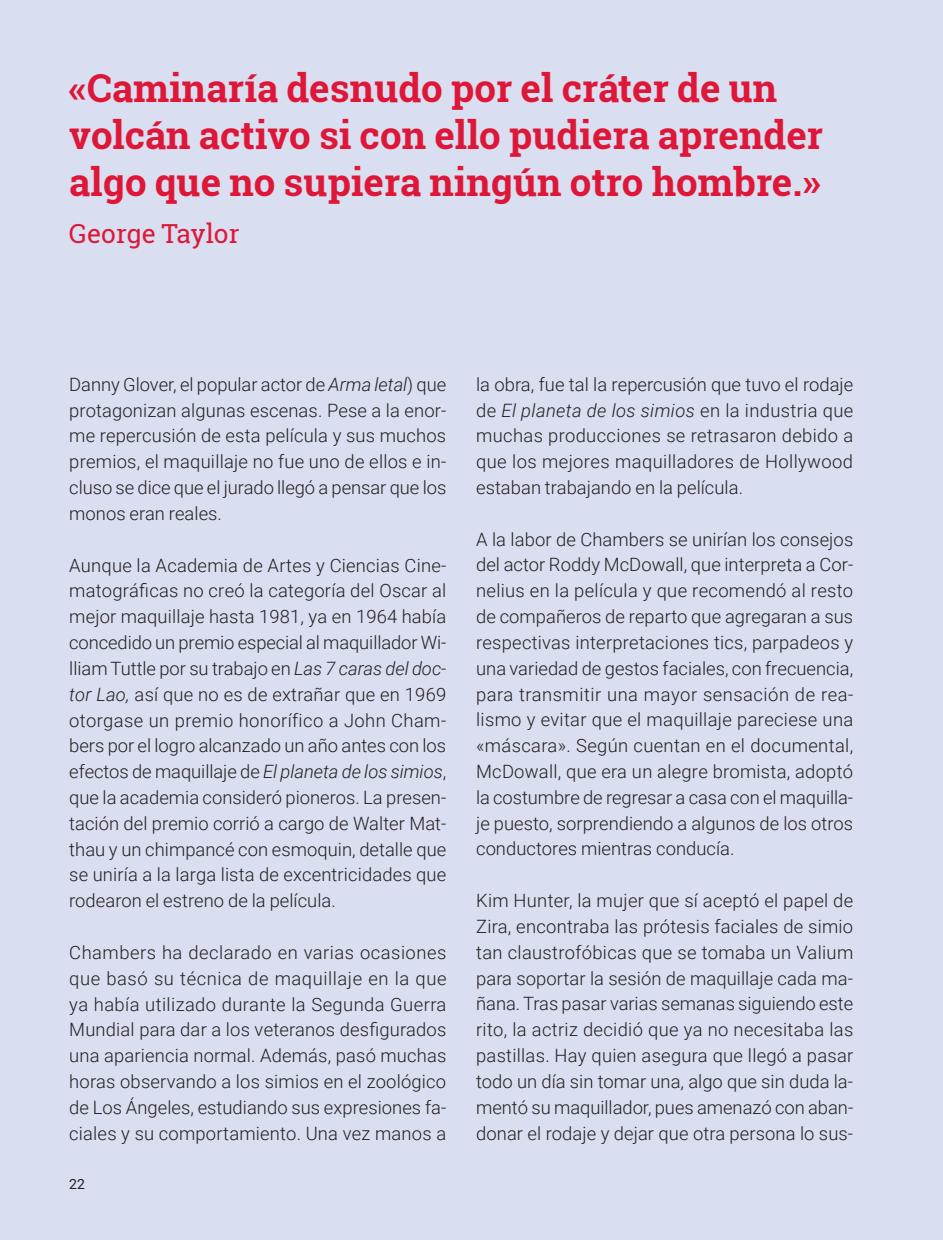
<style>
.page{position:relative;width:943px;height:1240px;background:#d9def0}
.page>*{position:absolute;margin:0;border:0;box-sizing:border-box;transform-origin:0 0}
.t1{font:700 38.5px/47.2px "Roboto Slab";color:#de1738}
.t2{font:26.25px "Roboto Slab";color:#de1738}
.t3{font:300 18.38px/25.9px "Roboto";letter-spacing:.005em;color:#231f20;text-align:justify}
.t4{font:14px "Roboto";color:#231f20}
.s1{font-style:italic}
</style>
<div class="page">
<h1 class="t1" style="left:69px;top:64px;width:755px">«Caminaría desnudo por el cráter de un volcán activo si con ello pudiera aprender algo que no supiera ningún otro hombre.»</h1>
<h2 class="t2" style="left:69px;top:216px;width:172px">George Taylor</h2>
<p class="t3" style="left:69px;top:371px;width:379px">Danny Glover, el popular actor de <span class="s1">Arma letal</span>) que protagonizan algunas escenas. Pese a la enor&shy;me repercusión de esta película y sus muchos premios, el maquillaje no fue uno de ellos e in&shy;cluso se dice que el jurado llegó a pensar que los monos eran reales.</p>
<p class="t3" style="left:69px;top:551px;width:379px">Aunque la Academia de Artes y Ciencias Cine&shy;matográficas no creó la categoría del Oscar al mejor maquillaje hasta 1981, ya en 1964 había concedido un premio especial al maquillador Wi&shy;lliam Tuttle por su trabajo en <span class="s1">Las 7 caras del doc&shy;tor Lao,</span> así que no es de extrañar que en 1969 otorgase un premio honorífico a John Cham&shy;bers por el logro alcanzado un año antes con los efectos de maquillaje de <span class="s1">El planeta de los simios</span>, que la academia consideró pioneros. La presen&shy;tación del premio corrió a cargo de Walter Mat&shy;thau y un chimpancé con esmoquin, detalle que se uniría a la larga lista de excentricidades que rodearon el estreno de la película.</p>
<p class="t3" style="left:69px;top:939px;width:379px">Chambers ha declarado en varias ocasiones que basó su técnica de maquillaje en la que ya había utilizado durante la Segunda Guerra Mundial para dar a los veteranos desfigurados una apariencia normal. Además, pasó muchas horas observando a los simios en el zoológico de Los Ángeles, estudiando sus expresiones fa&shy;ciales y su comportamiento. Una vez manos a</p>
<p class="t4" style="left:69px;top:1174px;width:17px">22</p>
<p class="t3" style="left:476px;top:370px;width:379px">la obra, fue tal la repercusión que tuvo el rodaje de <span class="s1">El planeta de los simios</span> en la industria que muchas producciones se retrasaron debido a que los mejores maquilladores de Hollywood estaban trabajando en la película.</p>
<p class="t3" style="left:476px;top:525px;width:379px">A la labor de Chambers se unirían los consejos del actor Roddy McDowall, que interpreta a Cor&shy;nelius en la película y que recomendó al resto de compañeros de reparto que agregaran a sus respectivas interpretaciones tics, parpadeos y una variedad de gestos faciales, con frecuencia, para transmitir una mayor sensación de rea&shy;lismo y evitar que el maquillaje pareciese una «máscara». Según cuentan en el documental, McDowall, que era un alegre bromista, adoptó la costumbre de regresar a casa con el maquilla&shy;je puesto, sorprendiendo a algunos de los otros conductores mientras conducía.</p>
<p class="t3" style="left:476px;top:887px;width:379px">Kim Hunter, la mujer que sí aceptó el papel de Zira, encontraba las prótesis faciales de simio tan claustrofóbicas que se tomaba un Valium para soportar la sesión de maquillaje cada ma&shy;ñana. Tras pasar varias semanas siguiendo este rito, la actriz decidió que ya no necesitaba las pastillas. Hay quien asegura que llegó a pasar todo un día sin tomar una, algo que sin duda la&shy;mentó su maquillador, pues amenazó con aban&shy;donar el rodaje y dejar que otra persona lo sus-</p>
</div>
